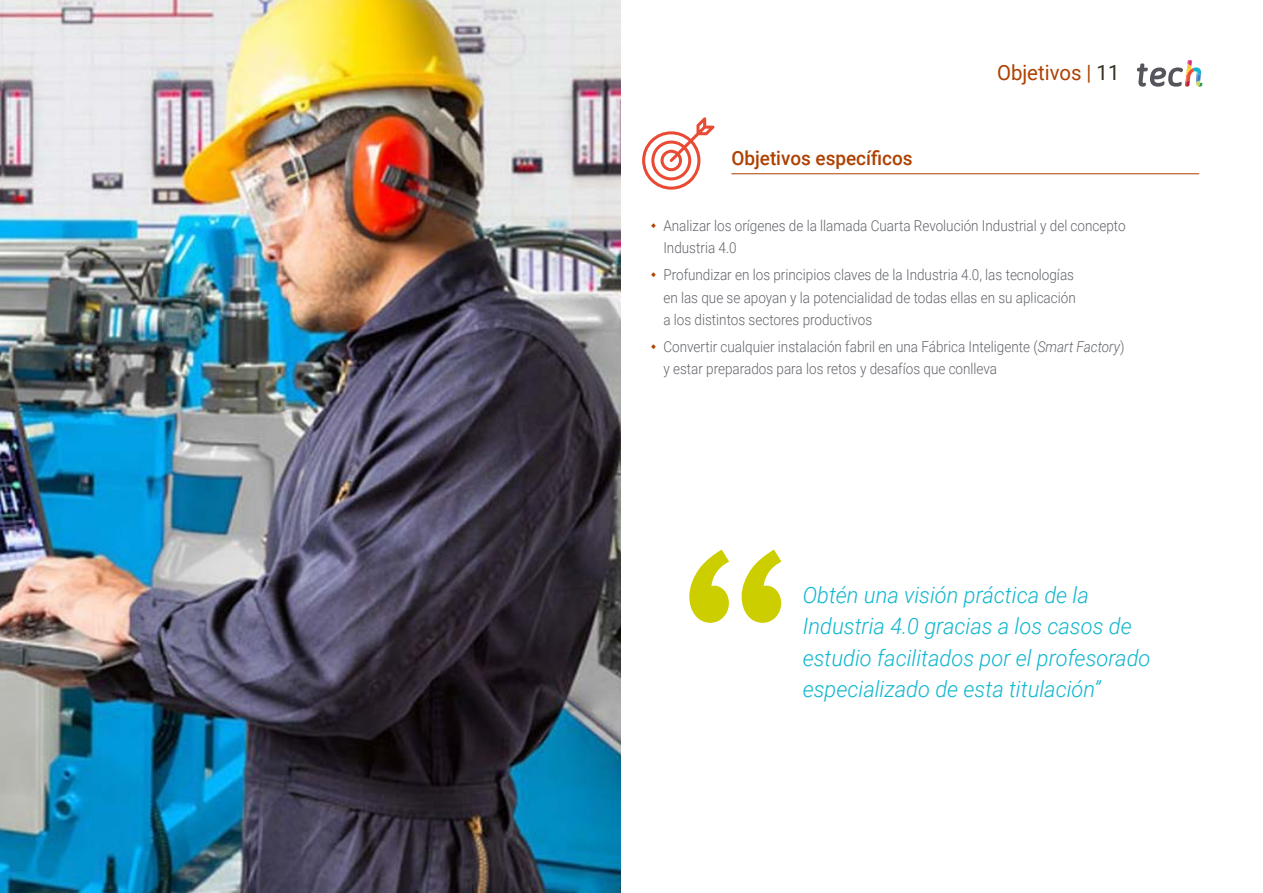
<style>
.page{position:relative;width:1263px;height:893px;background:#fff}
.page>*{position:absolute;margin:0;border:0;box-sizing:border-box;transform-origin:0 0}
.t1{font:italic 300 22.5px/31.5px "Roboto";color:#0fb6cf}
.t2{font:21px "Roboto";color:#ae4000}
.t3{font:500 19.5px "Roboto";color:#ae4000}
.t4{font:300 15px/22.5px "Roboto";color:#61646a;scale:.9 1}
.s1{color:#312e20}
.s2{font-style:italic}
</style>
<div class="page">
<hr style="left:731px;top:173px;width:468px;height:1px;background:#ae4000">
<svg style="left:1137px;top:60px;width:65px;height:27px"></svg>
<svg style="left:642px;top:117px;width:72px;height:73px"></svg>
<svg style="left:689px;top:550px;width:92px;height:73px"></svg>
<img style="left:0;top:0;width:621px;height:893px">
<h3 class="t3" style="left:731px;top:144px;width:183px">Objetivos específicos</h3>
<h2 class="t2" style="left:997px;top:57px;width:124px">Objetivos | <span class="s1">11</span></h2>
<p class="t4" style="left:663px;top:214px;width:515px">Analizar los orígenes de la llamada Cuarta Revolución Industrial y del concepto<br>Industria 4.0</p>
<p class="t4" style="left:663px;top:263px;width:460px;text-align:justify">Profundizar en los principios claves de la Industria 4.0, las tecnologías en las que se apoyan y la potencialidad de todas ellas en su aplicación a los distintos sectores productivos</p>
<p class="t4" style="left:663px;top:335px;width:514px">Convertir cualquier instalación fabril en una Fábrica Inteligente (<span class="s2">Smart Factory</span>) y estar preparados para los retos y desafíos que conlleva</p>
<h1 class="t1" style="left:803px;top:578px;width:349px">Obtén una visión práctica de la Industria 4.0 gracias a los casos de estudio facilitados por el profesorado especializado de esta titulación”</h1>
</div>
